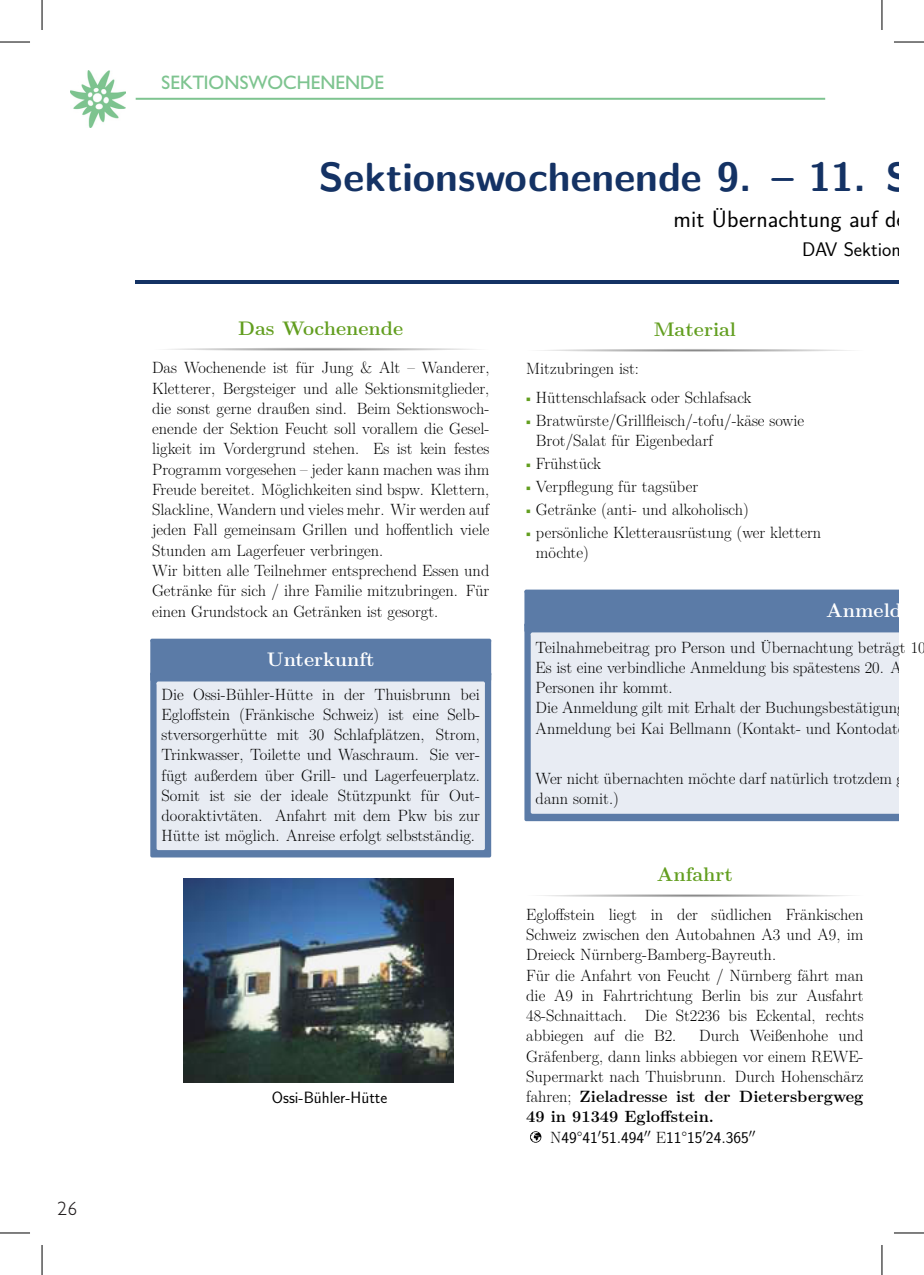
<style>
.page{position:relative;width:924px;height:1275px;background:#fff}
.page>*{position:absolute;margin:0;border:0;box-sizing:border-box;transform-origin:0 0}
.t1{font:700 40.6px "LM Sans 10";color:#143264}
.t2{font:23.6px "LM Sans 17";color:#000}
.t3{font:20px "Chantilly";color:#7ec490}
.t4{font:300 20px "Chantilly";color:#231f20}
.t5{font:700 19.6px "LM Roman 12";color:#629e1f}
.t6{font:700 19.6px "LM Roman 12";color:#fff}
.t7{font:19.6px "LM Sans 17";color:#000}
.t8{font:16.4px/20.2px "LM Roman 17";color:#000}
.t9{font:700 16.4px/20.2px "LM Roman 12";color:#000}
.t10{font:16.4px "LM Sans 17";color:#000}
.s1{font-family:"LM Sans 17";font-size:13.6px;color:#629e1f}
.s2{font-family:"LM Roman 17";font-weight:400}
.s3{font-family:"LM Roman 17"}
.s4{font-family:"LM Math Italic 12"}
</style>
<div class="page">
<img style="left:70px;top:70px;width:56px;height:57px">
<hr style="left:136px;top:98px;width:688px;height:2px;background:#7ec490">
<hr style="left:136px;top:280px;width:762px;height:4px;background:#143264">
<svg style="left:167px;top:347px;width:309px;height:3px"></svg>
<svg style="left:150px;top:684px;width:341px;height:173px;background:#6281ab"></svg>
<div style="left:150px;top:638px;width:341px;height:46px;background:#5b7ba7"></div>
<div style="left:156px;top:683px;width:328px;height:167px;background:#e8ecf3"></div>
<img style="left:184px;top:878px;width:269px;height:204px">
<svg style="left:540px;top:349px;width:311px;height:3px"></svg>
<svg style="left:524px;top:635px;width:374px;height:186px;background:#6885ae"></svg>
<svg style="left:524px;top:589px;width:374px;height:46px;background:#6280aa"></svg>
<div style="left:530px;top:634px;width:368px;height:179px;background:#e8ecf3"></div>
<svg style="left:540px;top:894px;width:311px;height:3px"></svg>
<svg style="left:530px;top:1131px;width:11px;height:11px"></svg>
<hr style="left:0;top:42px;width:30px;height:1px;background:#000">
<hr style="left:893px;top:42px;width:30px;height:1px;background:#000">
<hr style="left:0;top:1232px;width:30px;height:1px;background:#000">
<hr style="left:893px;top:1232px;width:30px;height:1px;background:#000">
<hr style="left:42px;top:0;width:1px;height:30px;background:#000">
<hr style="left:42px;top:1245px;width:1px;height:30px;background:#000">
<hr style="left:881px;top:0;width:1px;height:30px;background:#000">
<hr style="left:881px;top:1245px;width:1px;height:30px;background:#000">
<p class="t4" style="left:57px;top:1197px;width:22px">26</p>
<p class="t3" style="left:161px;top:72px;width:222px">SEKTIONSWOCHENENDE</p>
<h1 class="t1" style="left:318px;top:145px;width:614px">Sektionswochenende 9. – 11. Se</h1>
<h2 class="t2" style="left:673px;top:199px;width:242px">mit Übernachtung auf der</h2>
<p class="t7" style="left:801px;top:233px;width:124px">DAV Sektion Fe</p>
<p class="t5" style="left:238px;top:312px;width:166px">Das Wochenende</p>
<p class="t8" style="left:152px;top:356px;width:339px">Das Wochenende ist für Jung &amp; Alt – Wanderer, Kletterer, Bergsteiger und alle Sektionsmitglieder, die sonst gerne draußen sind. Beim Sektionswoch&shy;enende der Sektion Feucht soll vorallem die Gesel&shy;ligkeit im Vordergrund stehen. Es ist kein festes Programm vorgesehen – jeder kann machen was ihm Freude bereitet. Möglichkeiten sind bspw. Klettern, Slackline, Wandern und vieles mehr. Wir werden auf jeden Fall gemeinsam Grillen und hoffentlich viele Stunden am Lagerfeuer verbringen.<br>Wir bitten alle Teilnehmer entsprechend Essen und Getränke für sich / ihre Familie mitzubringen. Für einen Grundstock an Getränken ist gesorgt.</p>
<p class="t6" style="left:267px;top:643px;width:109px">Unterkunft</p>
<p class="t8" style="left:161px;top:682px;width:320px;text-align:justify">Die Ossi-Bühler-Hütte in der Thuisbrunn bei Egloffstein (Fränkische Schweiz) ist eine Selb&shy;stversorgerhütte mit 30 Schlafplätzen, Strom, Trinkwasser, Toilette und Waschraum. Sie ver&shy;fügt außerdem über Grill- und Lagerfeuerplatz.<br>Somit ist sie der ideale Stützpunkt für Out&shy;dooraktivtäten. Anfahrt mit dem Pkw bis zur Hütte ist möglich. Anreise erfolgt selbstständig.</p>
<p class="t10" style="left:272px;top:1083px;width:117px">Ossi-Bühler-Hütte</p>
<p class="t5" style="left:653px;top:313px;width:84px">Material</p>
<p class="t8" style="left:526px;top:357px;width:114px">Mitzubringen ist:</p>
<p class="t8" style="left:523px;top:386px;width:229px"><span class="s1">•</span> Hüttenschlafsack oder Schlafsack</p>
<p class="t8" style="left:535px;top:409px;width:269px;text-indent:-12px"><span class="s1">•</span> Bratwürste/Grillfleisch/-tofu/-käse sowie<br>Brot/Salat für Eigenbedarf</p>
<p class="t8" style="left:523px;top:452px;width:79px"><span class="s1">•</span> Frühstück</p>
<p class="t8" style="left:523px;top:475px;width:176px"><span class="s1">•</span> Verpflegung für tagsüber</p>
<p class="t8" style="left:523px;top:498px;width:227px"><span class="s1">•</span> Getränke (anti- und alkoholisch)</p>
<p class="t8" style="left:535px;top:521px;width:287px;text-indent:-12px"><span class="s1">•</span> persönliche Kletterausrüstung (wer klettern möchte)</p>
<p class="t6" style="left:825px;top:594px;width:102px">Anmeldun</p>
<p class="t8" style="left:535px;top:635px;width:391px">Teilnahmebeitrag pro Person und Übernachtung beträgt 10<br>Es ist eine verbindliche Anmeldung bis spätestens 20. Augu Personen ihr kommt.<br>Die Anmeldung gilt mit Erhalt der Buchungsbestätigung un Anmeldung bei Kai Bellmann (Kontakt- und Kontodaten s</p>
<p class="t8" style="left:535px;top:767px;width:390px">Wer nicht übernachten möchte darf natürlich trotzdem gern dann somit.)</p>
<p class="t5" style="left:656px;top:858px;width:78px">Anfahrt</p>
<p class="t8" style="left:526px;top:902px;width:339px">Egloffstein liegt in der südlichen Fränkischen Schweiz zwischen den Autobahnen A3 und A9, im Dreieck Nürnberg-Bamberg-Bayreuth.<br>Für die Anfahrt von Feucht / Nürnberg fährt man die A9 in Fahrtrichtung Berlin bis zur Ausfahrt 48-Schnaittach. Die St2236 bis Eckental, rechts abbiegen auf die B2.</p>
<p class="t8" style="left:526px;top:1024px;width:339px;text-align:justify;text-indent:173px">Durch Weißenhohe und Gräfenberg, dann links abbiegen vor einem REWE-Supermarkt nach Thuisbrunn. Durch Hohenschärz</p>
<p class="t9" style="left:526px;top:1085px;width:338px"><span class="s2">fahren;</span> Zieladresse ist der Dietersbergweg<br>49 in 91349 Egloffstein.</p>
<p class="t10" style="left:550px;top:1123px;width:200px"><span class="s3">N</span>49°41 51<span class="s4">.</span>494 <span class="s3">E</span>11°15 24<span class="s4">.</span>365</p>
</div>
